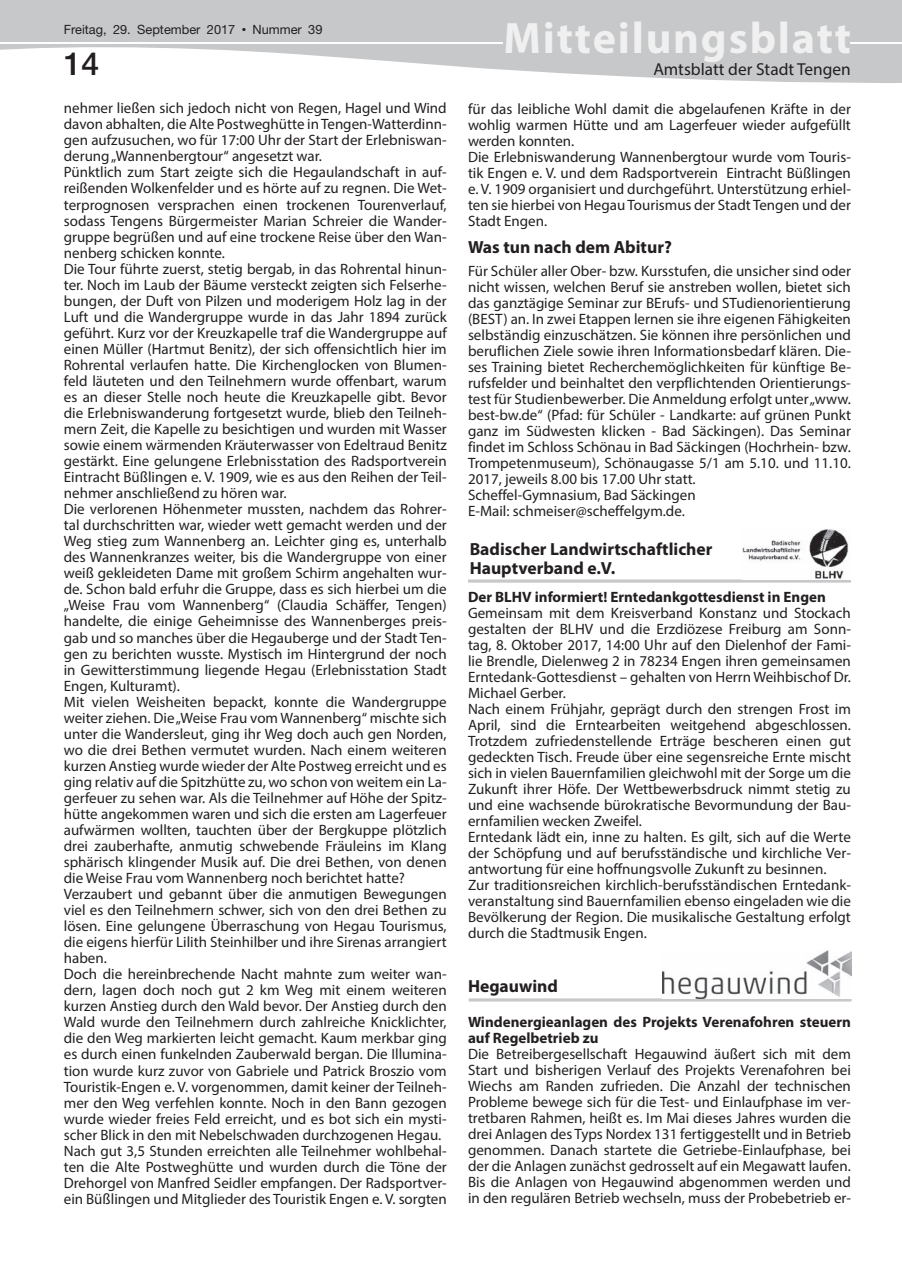
<style>
.page{position:relative;width:902px;height:1280px;background:#fff}
.page>*{position:absolute;margin:0;border:0;box-sizing:border-box;transform-origin:0 0}
.t1{font:700 44.25px "Myriad Pro";letter-spacing:.04em;color:#f0f0f1}
.t2{font:500 31.95px "Helvetica Neue";color:#231f20}
.t3{font:700 17.55px/19.2px "Myriad Pro";color:#231f20}
.t4{font:17.4px "Myriad Pro";color:#231f20}
.t5{font:15px/16px "Myriad Pro";color:#231f20}
.t6{font:700 15px/16px "Myriad Pro";color:#231f20}
.t7{font:12.75px "Helvetica Neue";color:#231f20}
.s1{font-family:"M Twentieth Century";font-weight:500}
.s2{font-size:12.9px}
</style>
<div class="page">
<svg style="left:0;top:0;width:901px;height:83px;fill:#c7c8ca"></svg>
<div style="left:505px;top:22px;width:344px;height:40px;background:#c7c8ca"></div>
<hr style="left:0;top:42px;width:502px;height:1px;background:#fff">
<hr style="left:850px;top:42px;width:51px;height:1px;background:#fff">
<svg style="left:468px;top:579px;width:382px;height:4px;background:#d4d4d6"></svg>
<img style="left:742px;top:529px;width:107px;height:50px">
<hr style="left:468px;top:998px;width:383px;height:3px;background:#c7c8ca">
<img style="left:662px;top:950px;width:189px;height:49px">
<p class="t7" style="left:64px;top:22px;width:260px">Freitag, 29. September 2017 <span class="s1">•</span> Nummer <span class="s2">39</span></p>
<h1 class="t1" style="left:503px;top:9px;width:349px">Mitteilungsblatt</h1>
<h2 class="t2" style="left:64px;top:45px;width:37px">14</h2>
<p class="t4" style="left:653px;top:59px;width:199px">Amtsblatt der Stadt Tengen</p>
<p class="t5" style="left:64px;top:100px;width:384px">nehmer ließen sich jedoch nicht von Regen, Hagel und Wind davon abhalten, die Alte Postweghütte in Tengen-Watterdinn&shy;gen aufzusuchen, wo für 17:00 Uhr der Start der Erlebniswan&shy;derung „Wannenbergtour“ angesetzt war.<br>Pünktlich zum Start zeigte sich die Hegaulandschaft in auf&shy;reißenden Wolkenfelder und es hörte auf zu regnen. Die Wet&shy;terprognosen versprachen einen trockenen Tourenverlauf, sodass Tengens Bürgermeister Marian Schreier die Wander&shy;gruppe begrüßen und auf eine trockene Reise über den Wan&shy;nenberg schicken konnte.<br>Die Tour führte zuerst, stetig bergab, in das Rohrental hinun&shy;ter. Noch im Laub der Bäume versteckt zeigten sich Felserhe&shy;bungen, der Duft von Pilzen und moderigem Holz lag in der Luft und die Wandergruppe wurde in das Jahr 1894 zurück geführt. Kurz vor der Kreuzkapelle traf die Wandergruppe auf einen Müller (Hartmut Benitz), der sich offensichtlich hier im Rohrental verlaufen hatte. Die Kirchenglocken von Blumen&shy;feld läuteten und den Teilnehmern wurde offenbart, warum es an dieser Stelle noch heute die Kreuzkapelle gibt. Bevor die Erlebniswanderung fortgesetzt wurde, blieb den Teilneh&shy;mern Zeit, die Kapelle zu besichtigen und wurden mit Wasser sowie einem wärmenden Kräuterwasser von Edeltraud Benitz gestärkt. Eine gelungene Erlebnisstation des Radsportverein Eintracht Büßlingen e. V. 1909, wie es aus den Reihen der Teil&shy;nehmer anschließend zu hören war.<br>Die verlorenen Höhenmeter mussten, nachdem das Rohrer&shy;tal durchschritten war, wieder wett gemacht werden und der Weg stieg zum Wannenberg an. Leichter ging es, unterhalb des Wannenkranzes weiter, bis die Wandergruppe von einer weiß gekleideten Dame mit großem Schirm angehalten wur&shy;de. Schon bald erfuhr die Gruppe, dass es sich hierbei um die „Weise Frau vom Wannenberg“ (Claudia Schäffer, Tengen) handelte, die einige Geheimnisse des Wannenberges preis&shy;gab und so manches über die Hegauberge und der Stadt Ten&shy;gen zu berichten wusste. Mystisch im Hintergrund der noch in Gewitterstimmung liegende Hegau (Erlebnisstation Stadt Engen, Kulturamt).<br>Mit vielen Weisheiten bepackt, konnte die Wandergruppe weiter ziehen. Die „Weise Frau vom Wannenberg“ mischte sich unter die Wandersleut, ging ihr Weg doch auch gen Norden, wo die drei Bethen vermutet wurden. Nach einem weiteren kurzen Anstieg wurde wieder der Alte Postweg erreicht und es ging relativ auf die Spitzhütte zu, wo schon von weitem ein La&shy;gerfeuer zu sehen war. Als die Teilnehmer auf Höhe der Spitz&shy;hütte angekommen waren und sich die ersten am Lagerfeuer aufwärmen wollten, tauchten über der Bergkuppe plötzlich drei zauberhafte, anmutig schwebende Fräuleins im Klang sphärisch klingender Musik auf. Die drei Bethen, von denen die Weise Frau vom Wannenberg noch berichtet hatte?<br>Verzaubert und gebannt über die anmutigen Bewegungen viel es den Teilnehmern schwer, sich von den drei Bethen zu lösen. Eine gelungene Überraschung von Hegau Tourismus, die eigens hierfür Lilith Steinhilber und ihre Sirenas arrangiert haben.<br>Doch die hereinbrechende Nacht mahnte zum weiter wan&shy;dern, lagen doch noch gut 2 km Weg mit einem weiteren kurzen Anstieg durch den Wald bevor. Der Anstieg durch den Wald wurde den Teilnehmern durch zahlreiche Knicklichter, die den Weg markierten leicht gemacht. Kaum merkbar ging es durch einen funkelnden Zauberwald bergan. Die Illumina&shy;tion wurde kurz zuvor von Gabriele und Patrick Broszio vom Touristik-Engen e. V. vorgenommen, damit keiner der Teilneh&shy;mer den Weg verfehlen konnte. Noch in den Bann gezogen wurde wieder freies Feld erreicht, und es bot sich ein mysti&shy;scher Blick in den mit Nebelschwaden durchzogenen Hegau.<br>Nach gut 3,5 Stunden erreichten alle Teilnehmer wohlbehal&shy;ten die Alte Postweghütte und wurden durch die Töne der Drehorgel von Manfred Seidler empfangen. Der Radsportver&shy;ein Büßlingen und Mitglieder des Touristik Engen e. V. sorgten</p>
<p class="t5" style="left:468px;top:100px;width:384px">für das leibliche Wohl damit die abgelaufenen Kräfte in der wohlig warmen Hütte und am Lagerfeuer wieder aufgefüllt werden konnten.<br>Die Erlebniswanderung Wannenbergtour wurde vom Touris&shy;tik Engen e. V. und dem Radsportverein Eintracht Büßlingen e. V. 1909 organisiert und durchgeführt. Unterstützung erhiel&shy;ten sie hierbei von Hegau Tourismus der Stadt Tengen und der Stadt Engen.</p>
<p class="t3" style="left:468px;top:237px;width:205px">Was tun nach dem Abitur?</p>
<p class="t5" style="left:468px;top:262px;width:384px">Für Schüler aller Ober- bzw. Kursstufen, die unsicher sind oder nicht wissen, welchen Beruf sie anstreben wollen, bietet sich das ganztägige Seminar zur BErufs- und STudienorientierung (BEST) an. In zwei Etappen lernen sie ihre eigenen Fähigkeiten selbständig einzuschätzen. Sie können ihre persönlichen und beruflichen Ziele sowie ihren Informationsbedarf klären. Die&shy;ses Training bietet Recherchemöglichkeiten für künftige Be&shy;rufsfelder und beinhaltet den verpflichtenden Orientierungs&shy;test für Studienbewerber. Die Anmeldung erfolgt unter „www. best-bw.de“ (Pfad: für Schüler - Landkarte: auf grünen Punkt ganz im Südwesten klicken - Bad Säckingen). Das Seminar findet im Schloss Schönau in Bad Säckingen (Hochrhein- bzw.<br>Trompetenmuseum), Schönaugasse 5/1 am 5.10. und 11.10.<br>2017, jeweils 8.00 bis 17.00 Uhr statt.<br>Scheffel-Gymnasium, Bad Säckingen<br>E-Mail: schmeiser@scheffelgym.de.</p>
<p class="t3" style="left:469px;top:539px;width:244px">Badischer Landwirtschaftlicher<br>Hauptverband e.V.</p>
<p class="t6" style="left:468px;top:588px;width:359px">Der BLHV informiert! Erntedankgottesdienst in Engen</p>
<p class="t5" style="left:468px;top:604px;width:384px">Gemeinsam mit dem Kreisverband Konstanz und Stockach gestalten der BLHV und die Erzdiözese Freiburg am Sonn&shy;tag, 8. Oktober 2017, 14:00 Uhr auf den Dielenhof der Fami&shy;lie Brendle, Dielenweg 2 in 78234 Engen ihren gemeinsamen Erntedank-Gottesdienst – gehalten von Herrn Weihbischof Dr.<br>Michael Gerber.<br>Nach einem Frühjahr, geprägt durch den strengen Frost im April, sind die Erntearbeiten weitgehend abgeschlossen.<br>Trotzdem zufriedenstellende Erträge bescheren einen gut gedeckten Tisch. Freude über eine segensreiche Ernte mischt sich in vielen Bauernfamilien gleichwohl mit der Sorge um die Zukunft ihrer Höfe. Der Wettbewerbsdruck nimmt stetig zu und eine wachsende bürokratische Bevormundung der Bau&shy;ernfamilien wecken Zweifel.<br>Erntedank lädt ein, inne zu halten. Es gilt, sich auf die Werte der Schöpfung und auf berufsständische und kirchliche Ver&shy;antwortung für eine hoffnungsvolle Zukunft zu besinnen.<br>Zur traditionsreichen kirchlich-berufsständischen Erntedank&shy;veranstaltung sind Bauernfamilien ebenso eingeladen wie die Bevölkerung der Region. Die musikalische Gestaltung erfolgt durch die Stadtmusik Engen.</p>
<p class="t3" style="left:468px;top:975px;width:91px">Hegauwind</p>
<p class="t6" style="left:468px;top:1013px;width:384px">Windenergieanlagen des Projekts Verenafohren steuern auf Regelbetrieb zu</p>
<p class="t5" style="left:468px;top:1046px;width:384px;text-align:justify">Die Betreibergesellschaft Hegauwind äußert sich mit dem Start und bisherigen Verlauf des Projekts Verenafohren bei Wiechs am Randen zufrieden. Die Anzahl der technischen Probleme bewege sich für die Test- und Einlaufphase im ver&shy;tretbaren Rahmen, heißt es. Im Mai dieses Jahres wurden die drei Anlagen des Typs Nordex 131 fertiggestellt und in Betrieb genommen. Danach startete die Getriebe-Einlaufphase, bei der die Anlagen zunächst gedrosselt auf ein Megawatt laufen.<br>Bis die Anlagen von Hegauwind abgenommen werden und in den regulären Betrieb wechseln, muss der Probebetrieb er-</p>
</div>
